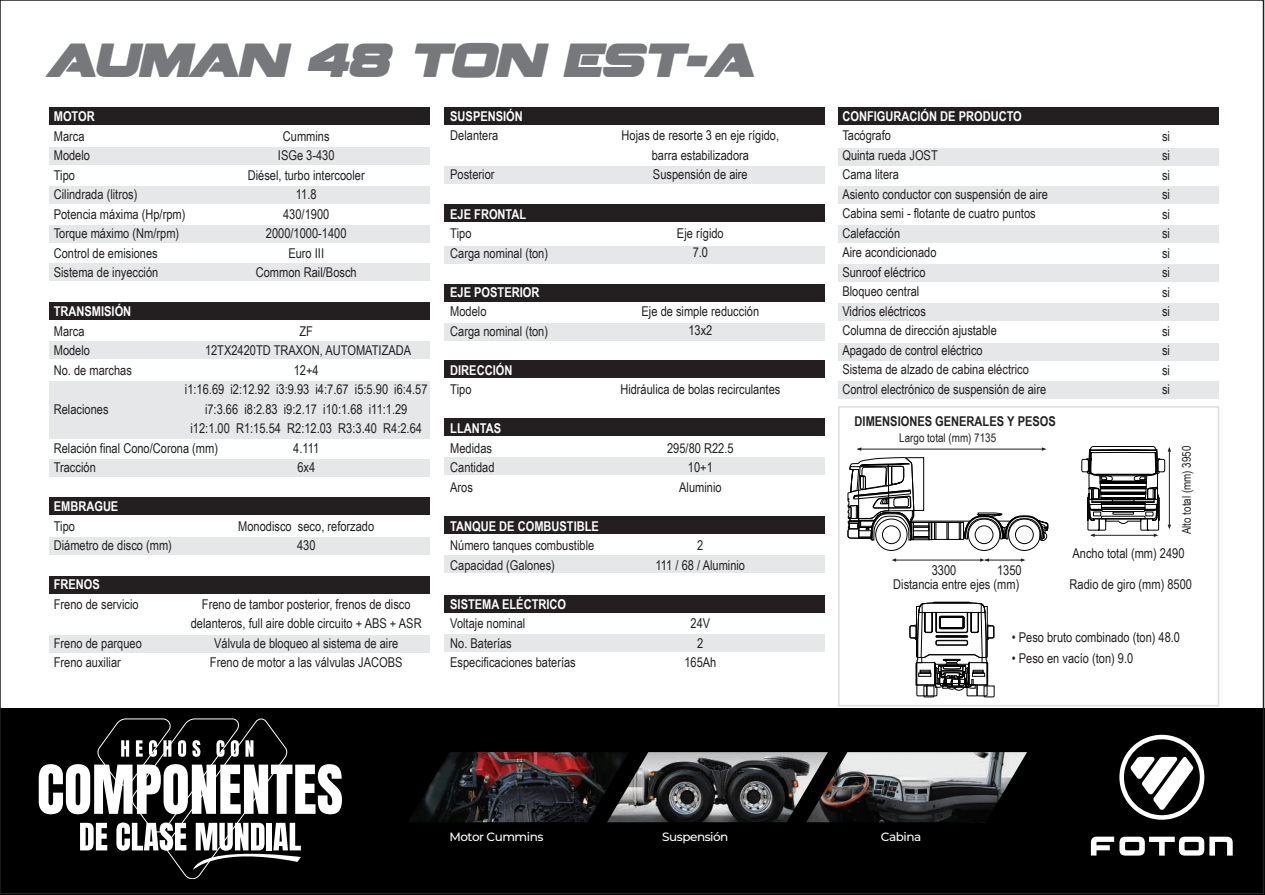
<style>
.page{position:relative;width:1265px;height:895px;background:#fff}
.page>*{position:absolute;margin:0;border:0;box-sizing:border-box;transform-origin:0 0}
.t1{font:italic 42.75px "Fenix Blackletter Caps";letter-spacing:-.02em;color:#76787b}
.t2{font:13.5px/19.5px "Arial Narrow";color:#231f20}
.t3{font:700 13.5px "Arial Narrow";color:#fff}
.t4{font:700 13.5px "Arial Narrow";color:#231f20}
.t5{font:12px "Arial Narrow";color:#231f20}
.t6{font:500 12px "Montserrat";letter-spacing:-.04em;color:#fff}
</style>
<div class="page">
<div style="left:0;top:708px;width:1264px;height:186px;background:#000001"></div>
<svg style="left:1090px;top:836px;width:142px;height:19px"></svg>
<svg style="left:1119px;top:734px;width:85px;height:85px"></svg>
<img style="left:409px;top:752px;width:198px;height:70px">
<img style="left:607px;top:752px;width:199px;height:70px">
<img style="left:806px;top:752px;width:221px;height:70px">
<svg style="left:39px;top:718px;width:303px;height:160px"></svg>
<div style="left:49px;top:107px;width:381px;height:18px;background:#231f20"></div>
<div style="left:444px;top:107px;width:380px;height:18px;background:#231f20"></div>
<div style="left:838px;top:107px;width:380px;height:18px;background:#231f20"></div>
<div style="left:444px;top:204px;width:380px;height:18px;background:#231f20"></div>
<div style="left:444px;top:284px;width:380px;height:18px;background:#231f20"></div>
<div style="left:444px;top:360px;width:380px;height:18px;background:#231f20"></div>
<div style="left:444px;top:418px;width:380px;height:18px;background:#231f20"></div>
<div style="left:444px;top:516px;width:380px;height:18px;background:#231f20"></div>
<div style="left:444px;top:594px;width:380px;height:18px;background:#231f20"></div>
<div style="left:49px;top:302px;width:381px;height:18px;background:#231f20"></div>
<div style="left:49px;top:497px;width:381px;height:18px;background:#231f20"></div>
<div style="left:49px;top:575px;width:381px;height:18px;background:#231f20"></div>
<div style="left:49px;top:147px;width:381px;height:18px;background:#e6e7e9"></div>
<div style="left:444px;top:166px;width:380px;height:18px;background:#e6e7e9"></div>
<div style="left:838px;top:148px;width:380px;height:18px;background:#e6e7e9"></div>
<div style="left:838px;top:186px;width:380px;height:18px;background:#e6e7e9"></div>
<div style="left:838px;top:224px;width:380px;height:18px;background:#e6e7e9"></div>
<div style="left:838px;top:264px;width:380px;height:18px;background:#e6e7e9"></div>
<div style="left:838px;top:303px;width:380px;height:18px;background:#e6e7e9"></div>
<div style="left:838px;top:343px;width:380px;height:17px;background:#e6e7e9"></div>
<div style="left:838px;top:381px;width:380px;height:18px;background:#e6e7e9"></div>
<div style="left:444px;top:245px;width:380px;height:18px;background:#e6e7e9"></div>
<div style="left:444px;top:323px;width:380px;height:18px;background:#e6e7e9"></div>
<div style="left:444px;top:457px;width:380px;height:18px;background:#e6e7e9"></div>
<div style="left:444px;top:555px;width:380px;height:18px;background:#e6e7e9"></div>
<div style="left:444px;top:633px;width:380px;height:18px;background:#e6e7e9"></div>
<div style="left:49px;top:186px;width:381px;height:18px;background:#e6e7e9"></div>
<div style="left:49px;top:225px;width:381px;height:18px;background:#e6e7e9"></div>
<div style="left:49px;top:263px;width:381px;height:18px;background:#e6e7e9"></div>
<div style="left:49px;top:341px;width:381px;height:18px;background:#e6e7e9"></div>
<div style="left:49px;top:458px;width:381px;height:18px;background:#e6e7e9"></div>
<div style="left:49px;top:537px;width:381px;height:18px;background:#e6e7e9"></div>
<div style="left:49px;top:634px;width:381px;height:18px;background:#e6e7e9"></div>
<div style="left:49px;top:381px;width:381px;height:57px;background:#e6e7e9"></div>
<hr style="left:1168px;top:448px;width:1px;height:79px;background:#231f20">
<div style="left:838px;top:406px;width:381px;height:300px;border:2px solid #dcdddf"></div>
<svg style="left:847px;top:447px;width:201px;height:115px"></svg>
<div style="left:1157px;top:459px;width:7px;height:13px;border:1px solid #000;border-radius:2px"></div>
<div style="left:1081px;top:459px;width:7px;height:13px;border:1px solid #000;border-radius:2px"></div>
<svg style="left:1085px;top:446px;width:75px;height:91px"></svg>
<svg style="left:909px;top:601px;width:85px;height:96px"></svg>
<h1 class="t1" style="left:46px;top:41px;width:711px">AUMAN 48 TON EST-A</h1>
<p class="t3" style="left:54px;top:106px;width:43px">MOTOR</p>
<p class="t2" style="left:54px;top:126px;width:133px">Marca<br>Modelo<br>Tipo<br>Cilindrada (litros)<br>Potencia máxima (Hp/rpm)<br>Torque máximo (Nm/rpm)<br>Control de emisiones<br>Sistema de inyección</p>
<p class="t3" style="left:54px;top:301px;width:79px">TRANSMISIÓN</p>
<p class="t2" style="left:54px;top:321px;width:80px">Marca<br>Modelo<br>No. de marchas</p>
<p class="t2" style="left:54px;top:399px;width:56px">Relaciones</p>
<p class="t2" style="left:54px;top:438px;width:166px">Relación final Cono/Corona (mm)<br>Tracción</p>
<p class="t3" style="left:54px;top:496px;width:66px">EMBRAGUE</p>
<p class="t2" style="left:54px;top:515px;width:120px">Tipo<br>Diámetro de disco (mm)</p>
<p class="t3" style="left:54px;top:574px;width:48px">FRENOS</p>
<p class="t2" style="left:54px;top:593px;width:86px">Freno de servicio</p>
<p class="t2" style="left:54px;top:632px;width:90px">Freno de parqueo<br>Freno auxiliar</p>
<p class="t2" style="left:248px;top:125px;width:118px;text-align:center">Cummins<br>ISGe 3-430<br>Diésel, turbo intercooler<br>11.8<br>430/1900<br>2000/1000-1400<br>Euro III<br>Common Rail/Bosch</p>
<p class="t2" style="left:185px;top:320px;width:244px;text-align:center">ZF<br>12TX2420TD TRAXON, AUTOMATIZADA<br>12+4<br>i1:16.69 i2:12.92 i3:9.93 i4:7.67 i5:5.90 i6:4.57 i7:3.66 i8:2.83 i9:2.17 i10:1.68 i11:1.29 i12:1.00 R1:15.54 R2:12.03 R3:3.40 R4:2.64<br>4.111<br>6x4</p>
<p class="t2" style="left:238px;top:515px;width:137px;text-align:center">Monodisco seco, reforzado<br>430</p>
<p class="t2" style="left:191px;top:593px;width:232px;text-align:center">Freno de tambor posterior, frenos de disco delanteros, full aire doble circuito + ABS + ASR Válvula de bloqueo al sistema de aire<br>Freno de motor a las válvulas JACOBS</p>
<p class="t3" style="left:450px;top:106px;width:74px">SUSPENSIÓN</p>
<p class="t2" style="left:450px;top:125px;width:49px">Delantera</p>
<p class="t2" style="left:450px;top:164px;width:46px">Posterior</p>
<p class="t3" style="left:450px;top:203px;width:78px">EJE FRONTAL</p>
<p class="t2" style="left:450px;top:223px;width:99px">Tipo<br>Carga nominal (ton)</p>
<p class="t3" style="left:450px;top:281px;width:91px">EJE POSTERIOR</p>
<p class="t2" style="left:450px;top:301px;width:99px">Modelo<br>Carga nominal (ton)</p>
<p class="t3" style="left:450px;top:359px;width:64px">DIRECCIÓN</p>
<p class="t2" style="left:450px;top:379px;width:23px">Tipo</p>
<p class="t3" style="left:450px;top:418px;width:52px">LLANTAS</p>
<p class="t2" style="left:450px;top:437px;width:46px">Medidas<br>Cantidad<br>Aros</p>
<p class="t3" style="left:450px;top:515px;width:150px">TANQUE DE COMBUSTIBLE</p>
<p class="t2" style="left:450px;top:535px;width:145px">Número tanques combustible<br>Capacidad (Galones)</p>
<p class="t3" style="left:450px;top:593px;width:117px">SISTEMA ELÉCTRICO</p>
<p class="t2" style="left:450px;top:613px;width:127px">Voltaje nominal<br>No. Baterías<br>Especificaciones baterías</p>
<p class="t2" style="left:621px;top:125px;width:159px;text-align:center">Hojas de resorte 3 en eje rígido, barra estabilizadora<br>Suspensión de aire</p>
<p class="t2" style="left:677px;top:223px;width:48px;text-align:center">Eje rígido<br>7.0</p>
<p class="t2" style="left:641px;top:301px;width:119px;text-align:center">Eje de simple reducción<br>13x2</p>
<p class="t2" style="left:620px;top:379px;width:161px">Hidráulica de bolas recirculantes</p>
<p class="t2" style="left:667px;top:437px;width:68px;text-align:center">295/80 R22.5<br>10+1<br>Aluminio</p>
<p class="t2" style="left:655px;top:535px;width:91px;text-align:center">2<br>111 / 68 / Aluminio</p>
<p class="t2" style="left:684px;top:613px;width:34px;text-align:center">24V<br>2<br>165Ah</p>
<p class="t3" style="left:842px;top:106px;width:181px">CONFIGURACIÓN DE PRODUCTO</p>
<p class="t2" style="left:842px;top:125px;width:207px">Tacógrafo<br>Quinta rueda JOST<br>Cama litera<br>Asiento conductor con suspensión de aire<br>Cabina semi - flotante de cuatro puntos<br>Calefacción<br>Aire acondicionado<br>Sunroof eléctrico<br>Bloqueo central<br>Vidrios eléctricos<br>Columna de dirección ajustable<br>Apagado de control eléctrico<br>Sistema de alzado de cabina eléctrico<br>Control electrónico de suspensión de aire</p>
<p class="t2" style="left:1162px;top:126px;width:9px;text-align:justify">si si si si si si si si si si si si si si</p>
<p class="t5" style="left:899px;top:429px;width:98px">Largo total (mm) 7135</p>
<p class="t4" style="left:854px;top:411px;width:203px">DIMENSIONES GENERALES Y PESOS</p>
<p class="t5" style="left:1177px;top:534px;width:90px;rotate:-90deg">Alto total (mm) 3950</p>
<p class="t2" style="left:931px;top:560px;width:26px">3300</p>
<p class="t2" style="left:997px;top:560px;width:26px">1350</p>
<p class="t2" style="left:893px;top:574px;width:128px">Distancia entre ejes (mm)</p>
<p class="t2" style="left:1072px;top:543px;width:113px">Ancho total (mm) 2490</p>
<p class="t2" style="left:1069px;top:574px;width:124px">Radio de giro (mm) 8500</p>
<p class="t2" style="left:1011px;top:627px;width:170px">• Peso bruto combinado (ton) 48.0</p>
<p class="t2" style="left:1011px;top:648px;width:123px">• Peso en vacío (ton) 9.0</p>
<p class="t6" style="left:449px;top:828px;width:95px">Motor Cummins</p>
<p class="t6" style="left:662px;top:828px;width:68px">Suspensión</p>
<p class="t6" style="left:880px;top:828px;width:42px">Cabina</p>
</div>
